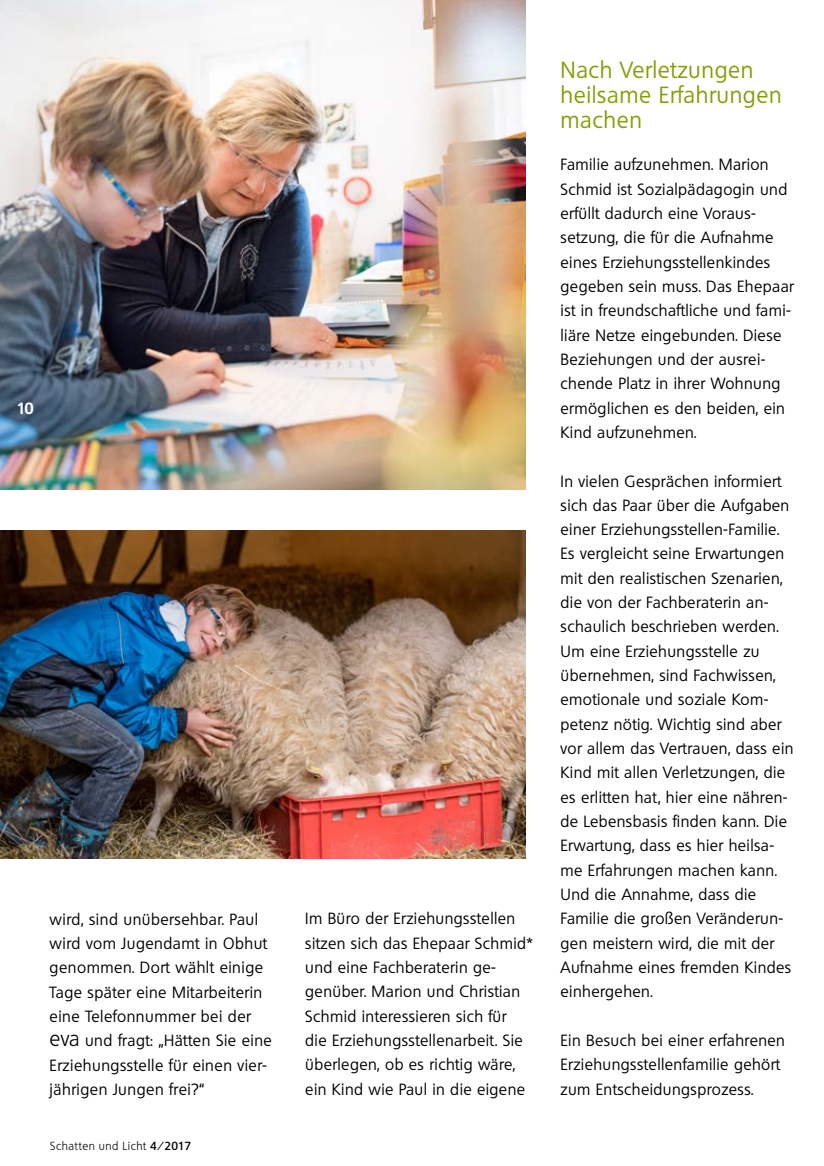
<style>
.page{position:relative;width:824px;height:1166px;background:#fff}
.page>*{position:absolute;margin:0;border:0;box-sizing:border-box;transform-origin:0 0}
.t1{font:22.75px/25px "Quebec";letter-spacing:.025em;color:#879d07}
.t2{font:15.75px/24.3px "Quebec";letter-spacing:.025em;color:#000}
.t3{font:700 15.75px "Quebec";color:#fff}
.t4{font:300 11.38px "Quebec";letter-spacing:.05em;color:#000}
.s1{font-weight:300;font-size:21px}
.s2{font-weight:600}
</style>
<div class="page">
<img style="left:0;top:0;width:525px;height:489px">
<img style="left:0;top:531px;width:525px;height:327px">
<p class="t3" style="left:17px;top:398px;width:18px">10</p>
<p class="t2" style="left:50px;top:906px;width:224px">wird, sind unübersehbar. Paul wird vom Jugendamt in Obhut genommen. Dort wählt einige<br>Tage später eine Mitarbeiterin eine Telefonnummer bei der <span class="s1">eva</span> und fragt: „Hätten Sie eine<br>Erziehungsstelle für einen vier&shy;jährigen Jungen frei?“</p>
<p class="t4" style="left:50px;top:1138px;width:142px">Schatten und Licht <span class="s2">4/2017</span></p>
<p class="t2" style="left:305px;top:906px;width:229px">Im Büro der Erziehungsstellen sitzen sich das Ehepaar Schmid* und eine Fachberaterin ge&shy;genüber. Marion und Christian<br>Schmid interessieren sich für<br>die Erziehungsstellenarbeit. Sie überlegen, ob es richtig wäre, ein Kind wie Paul in die eigene</p>
<h1 class="t1" style="left:560px;top:58px;width:223px">Nach Verletzungen heilsame Erfahrungen machen</h1>
<p class="t2" style="left:560px;top:152px;width:235px">Familie aufzunehmen. Marion<br>Schmid ist Sozialpädagogin und erfüllt dadurch eine Voraus&shy;setzung, die für die Aufnahme eines Erziehungsstellenkindes gegeben sein muss. Das Ehepaar ist in freundschaftliche und fami&shy;liäre Netze eingebunden. Diese<br>Beziehungen und der ausrei&shy;chende Platz in ihrer Wohnung ermöglichen es den beiden, ein<br>Kind aufzunehmen.</p>
<p class="t2" style="left:560px;top:469px;width:234px">In vielen Gesprächen informiert sich das Paar über die Aufgaben einer Erziehungsstellen-Familie.<br>Es vergleicht seine Erwartungen mit den realistischen Szenarien, die von der Fachberaterin an&shy;schaulich beschrieben werden.<br>Um eine Erziehungsstelle zu übernehmen, sind Fachwissen, emotionale und soziale Kom&shy;petenz nötig. Wichtig sind aber vor allem das Vertrauen, dass ein<br>Kind mit allen Verletzungen, die es erlitten hat, hier eine nähren&shy;de Lebensbasis finden kann. Die<br>Erwartung, dass es hier heilsa&shy;me Erfahrungen machen kann.<br>Und die Annahme, dass die<br>Familie die großen Veränderun&shy;gen meistern wird, die mit der<br>Aufnahme eines fremden Kindes einhergehen.</p>
<p class="t2" style="left:560px;top:1028px;width:226px">Ein Besuch bei einer erfahrenen<br>Erziehungsstellenfamilie gehört zum Entscheidungsprozess.</p>
</div>
